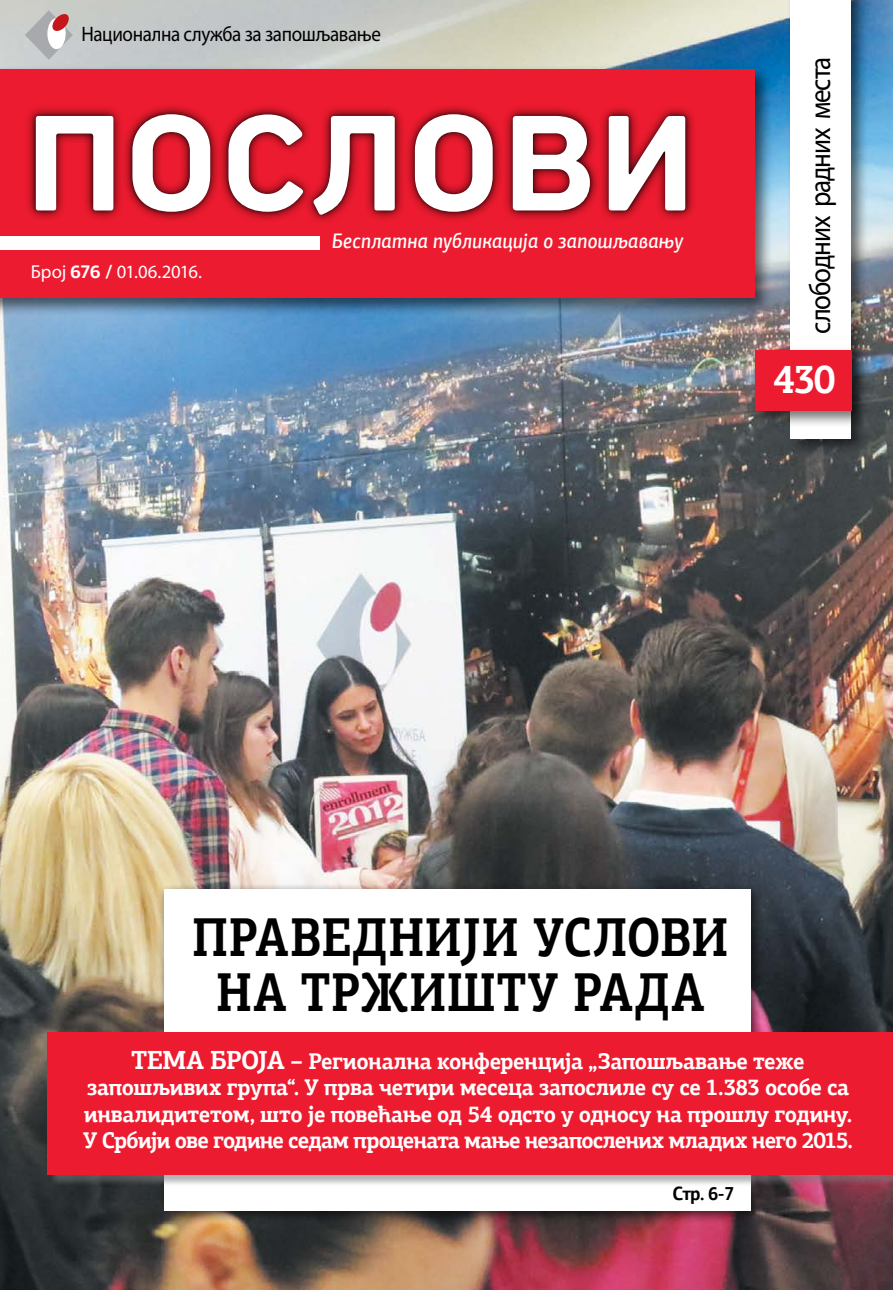
<style>
.page{position:relative;width:893px;height:1290px;background:#fff}
.page>*{position:absolute;margin:0;border:0;box-sizing:border-box;transform-origin:0 0}
.t1{font:700 54.77px/54.9px "PF Agora Slab Pro";letter-spacing:.01em;color:#000;text-align:center;scale:.84 1}
.t2{font:700 40.25px "PF Agora Slab Pro";color:#fff;scale:.91 1}
.t3{font:29.75px "Myriad Pro";letter-spacing:-.04em;color:#000;scale:.91 1}
.t4{font:700 22.75px/26.2px "PF Agora Slab Pro";letter-spacing:-.025em;color:#fff;text-align:center;scale:.94 1}
.t5{font:italic 500 21px "PF Agora Sans Pro";letter-spacing:.02em;color:#fff;scale:.89 1}
.t6{font:21px "Myriad Pro";letter-spacing:-.02em;color:#000;scale:.91 1}
.t7{font:700 19.25px "PF Agora Sans Pro";color:#000;scale:.91 1}
.t8{font:18.72px "Myriad Pro";letter-spacing:-.015em;color:#fff}
.s1{font-family:"PF Agora Sans Pro";font-weight:700}
.s2{font-size:26.25px}
</style>
<div class="page">
<img style="left:0;top:0;width:893px;height:1290px">
<div style="left:786px;top:0;width:83px;height:456px;background:#000;opacity:.56"></div>
<div style="left:790px;top:0;width:61px;height:438px;background:#fff"></div>
<div style="left:750px;top:345px;width:120px;height:83px;background:#000;opacity:.56"></div>
<div style="left:755px;top:350px;width:96px;height:60px;background:#ed1b2f"></div>
<div style="left:0;top:65px;width:773px;height:251px;background:#000;opacity:.56"></div>
<div style="left:0;top:69px;width:755px;height:229px;background:#ed1b2f"></div>
<div style="left:24px;top:104px;width:672px;height:121px;background:#000;opacity:.85"></div>
<div style="left:32px;top:110px;width:657px;height:108px;background:#000;opacity:.48"></div>
<svg style="left:36px;top:114px;width:649px;height:101px"></svg>
<div style="left:0;top:237px;width:320px;height:13px;background:#fff"></div>
<svg style="left:25px;top:10px;width:48px;height:50px;background:#c5babb"></svg>
<div style="left:158px;top:884px;width:605px;height:339px;background:#000;opacity:.63"></div>
<div style="left:164px;top:889px;width:586px;height:321px;background:#fff"></div>
<div style="left:49px;top:1034px;width:844px;height:153px;background:#797a7d;opacity:.56"></div>
<div style="left:47px;top:1032px;width:846px;height:142px;background:#ed1b2f"></div>
<p class="t6" style="left:81px;top:21px;width:331px">Национална служба за запошљавање</p>
<p class="t8" style="left:31px;top:260px;width:173px">Број <span class="s1">676 /</span> 01.06.2016.</p>
<p class="t5" style="left:332px;top:228px;width:396px">Бесплатна публикација о запошљавању</p>
<h3 class="t3" style="left:802px;top:334px;width:306px;rotate:-90deg">слободних радних места</h3>
<h2 class="t2" style="left:773px;top:354px;width:70px">430</h2>
<h1 class="t1" style="left:192px;top:909px;width:640px">ПРАВЕДНИЈИ УСЛОВИ<br>НА ТРЖИШТУ РАДА</h1>
<p class="t4" style="left:83px;top:1048px;width:820px"><span class="s2">ТЕМА БРОЈА –</span> Регионална конференција „Запошљавање теже запошљивих група“. У прва четири месеца запослилe су се 1.383 особе са инвалидитетом, што је повећање од 54 одсто у односу на прошлу годину.<br>У Србији ове године седам процената мање незапослених младих него 2015.</p>
<p class="t7" style="left:672px;top:1181px;width:70px">Стр. 6-7</p>
</div>
